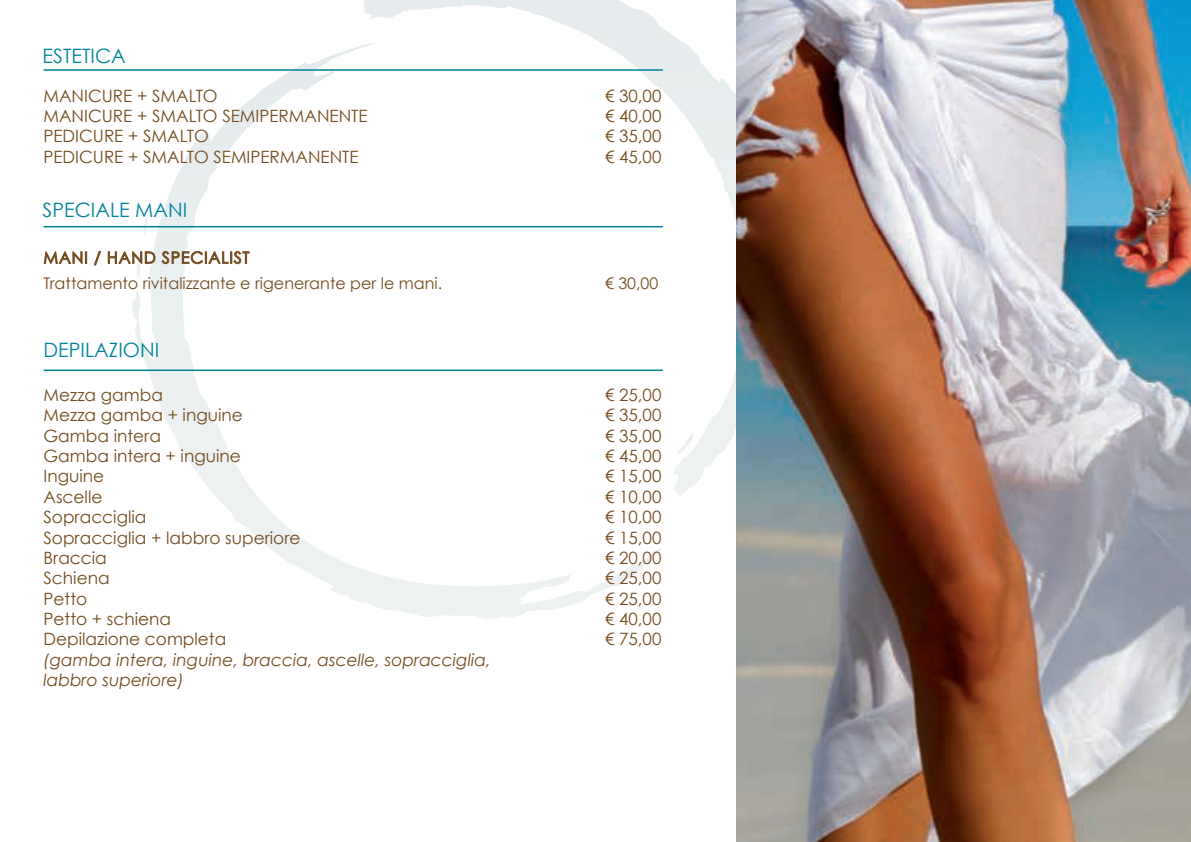
<style>
.page{position:relative;width:1191px;height:842px;background:#fff}
.page>*{position:absolute;margin:0;border:0;box-sizing:border-box;transform-origin:0 0}
.t1{font:19.8px "Century Gothic";color:#00829b}
.t2{font:17px "Century Gothic";color:#734b1e}
.t3{font:italic 17px/20.4px "Century Gothic";color:#734b1e}
.t4{font:16px/25.4px "Century Gothic";color:#734b1e}
</style>
<div class="page">
<svg style="left:363px;top:0;width:373px;height:496px"></svg>
<svg style="left:132px;top:43px;width:523px;height:561px"></svg>
<svg style="left:44px;top:251px;width:43px;height:13px"></svg>
<svg style="left:94px;top:251px;width:7px;height:14px"></svg>
<svg style="left:108px;top:251px;width:142px;height:27px"></svg>
<img style="left:736px;top:0;width:455px;height:841px">
<hr style="left:44px;top:226px;width:618px;height:1px;background:#00829b">
<hr style="left:44px;top:69px;width:618px;height:2px;background:#00829b">
<hr style="left:44px;top:369px;width:618px;height:2px;background:#00829b">
<p class="t1" style="left:43px;top:42px;width:85px">ESTETICA</p>
<p class="t2" style="left:43px;top:83px;width:176px">MANICURE + SMALTO</p>
<p class="t2" style="left:605px;top:83px;width:58px">€ 30,00</p>
<p class="t2" style="left:43px;top:104px;width:325px">MANICURE + SMALTO SEMIPERMANENTE</p>
<p class="t2" style="left:605px;top:104px;width:58px">€ 40,00</p>
<p class="t2" style="left:43px;top:124px;width:167px">PEDICURE + SMALTO</p>
<p class="t2" style="left:605px;top:124px;width:58px">€ 35,00</p>
<p class="t2" style="left:43px;top:145px;width:317px">PEDICURE + SMALTO SEMIPERMANENTE</p>
<p class="t2" style="left:605px;top:145px;width:58px">€ 45,00</p>
<p class="t1" style="left:43px;top:196px;width:146px">SPECIALE MANI</p>
<p class="t4" style="left:43px;top:244px;width:400px">MANI / HAND SPECIALIST<br>Trattamento rivitalizzante e rigenerante per le mani.</p>
<p class="t4" style="left:605px;top:270px;width:55px">€ 30,00</p>
<p class="t1" style="left:43px;top:336px;width:117px">DEPILAZIONI</p>
<p class="t2" style="left:43px;top:383px;width:121px">Mezza gamba</p>
<p class="t2" style="left:605px;top:383px;width:58px">€ 25,00</p>
<p class="t2" style="left:43px;top:403px;width:201px">Mezza gamba + inguine</p>
<p class="t2" style="left:605px;top:403px;width:58px">€ 35,00</p>
<p class="t2" style="left:43px;top:423px;width:119px">Gamba intera</p>
<p class="t2" style="left:605px;top:423px;width:58px">€ 35,00</p>
<p class="t2" style="left:43px;top:444px;width:199px">Gamba intera + inguine</p>
<p class="t2" style="left:605px;top:444px;width:58px">€ 45,00</p>
<p class="t2" style="left:43px;top:464px;width:62px">Inguine</p>
<p class="t2" style="left:605px;top:464px;width:58px">€ 15,00</p>
<p class="t2" style="left:43px;top:484px;width:60px">Ascelle</p>
<p class="t2" style="left:605px;top:484px;width:58px">€ 10,00</p>
<p class="t2" style="left:43px;top:505px;width:104px">Sopracciglia</p>
<p class="t2" style="left:605px;top:505px;width:58px">€ 10,00</p>
<p class="t2" style="left:43px;top:525px;width:258px">Sopracciglia + labbro superiore</p>
<p class="t2" style="left:605px;top:525px;width:58px">€ 15,00</p>
<p class="t2" style="left:43px;top:546px;width:65px">Braccia</p>
<p class="t2" style="left:605px;top:546px;width:58px">€ 20,00</p>
<p class="t2" style="left:43px;top:566px;width:68px">Schiena</p>
<p class="t2" style="left:605px;top:566px;width:58px">€ 25,00</p>
<p class="t2" style="left:43px;top:586px;width:45px">Petto</p>
<p class="t2" style="left:605px;top:586px;width:58px">€ 25,00</p>
<p class="t2" style="left:43px;top:607px;width:129px">Petto + schiena</p>
<p class="t2" style="left:605px;top:607px;width:58px">€ 40,00</p>
<p class="t2" style="left:43px;top:627px;width:184px">Depilazione completa</p>
<p class="t2" style="left:605px;top:627px;width:58px">€ 75,00</p>
<p class="t3" style="left:43px;top:649px;width:449px">(gamba intera, inguine, braccia, ascelle, sopracciglia, labbro superiore)</p>
</div>
